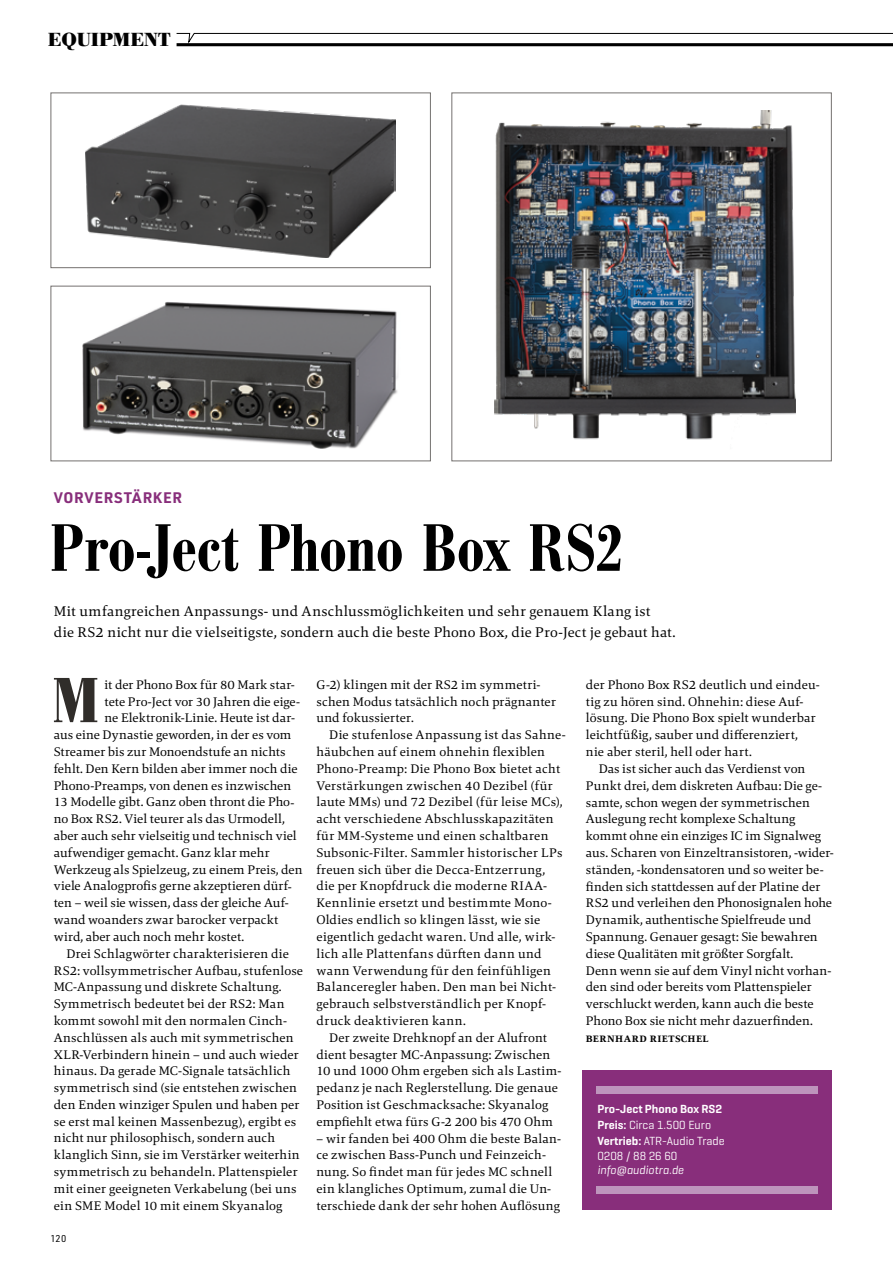
<style>
.page{position:relative;width:893px;height:1263px;background:#fff}
.page>*{position:absolute;margin:0;border:0;box-sizing:border-box;transform-origin:0 0}
.t1{font:69.75px "Bodoni Ant Con Dem Bol";letter-spacing:-.01em;color:#000}
.t2{font:700 66.3px "Bodoni Ant Con";color:#302d2a}
.t3{font:700 19.8px "Bodoni URW";color:#000}
.t4{font:700 15px "URWDIN";letter-spacing:.045em;color:#882e7b}
.t5{font:14.55px/21.1px "Mangan";letter-spacing:.015em;color:#000}
.t6{font:12.9px/16.8px "Mangan";letter-spacing:.01em;color:#000}
.t7{font:12.9px "Mangan";letter-spacing:-.01em;color:#000}
.t8{font:700 12.9px "Mangan";letter-spacing:.025em;color:#000}
.t9{font:600 12px/16.4px "Geogrotesque";color:#fff}
.t10{font:italic 12px "Geogrotesque";color:#fff}
.t11{font:12px "Geogrotesque";color:#fff}
.t12{font:9.75px "URWDIN";color:#000}
.s1{font-weight:400}
</style>
<div class="page">
<div style="left:583px;top:1070px;width:249px;height:140px;background:#882e7b"></div>
<img style="left:86px;top:105px;width:310px;height:152px">
<div style="left:50px;top:92px;width:381px;height:176px;border:1px solid #74716f"></div>
<div style="left:596px;top:1086px;width:222px;height:7px;background:#bd94bc"></div>
<div style="left:596px;top:1186px;width:222px;height:7px;background:#bd94bc"></div>
<hr style="left:177px;top:43px;width:716px;height:3px;background:#000">
<svg style="left:176px;top:33px;width:717px;height:12px"></svg>
<img style="left:494px;top:111px;width:301px;height:329px">
<div style="left:451px;top:92px;width:381px;height:369px;border:1px solid #74716f"></div>
<img style="left:82px;top:302px;width:316px;height:147px">
<div style="left:50px;top:286px;width:381px;height:175px;border:1px solid #74716f"></div>
<h3 class="t3" style="left:48px;top:28px;width:124px">EQUIPMENT</h3>
<p class="t4" style="left:54px;top:487px;width:130px">VORVERSTÄRKER</p>
<h1 class="t1" style="left:49px;top:510px;width:577px">Pro-Ject Phono Box RS2</h1>
<p class="t5" style="left:54px;top:601px;width:623px">Mit umfangreichen Anpassungs- und Anschlussmöglichkeiten und sehr genauem Klang ist<br>die RS2 nicht nur die vielseitigste, sondern auch die beste Phono Box, die Pro-Ject je gebaut hat.</p>
<h2 class="t2" style="left:52px;top:663px;width:49px">M</h2>
<p class="t6" style="left:105px;top:676px;width:192px">it der Phono Box für 80 Mark star-</p>
<p class="t6" style="left:105px;top:693px;width:197px">tete Pro-Ject vor 30 Jahren die eige-</p>
<p class="t6" style="left:105px;top:710px;width:192px">ne Elektronik-Linie. Heute ist dar-</p>
<p class="t6" style="left:54px;top:726px;width:239px">aus eine Dynastie geworden, in der es vom</p>
<p class="t6" style="left:54px;top:743px;width:233px">Streamer bis zur Monoendstufe an nichts</p>
<p class="t6" style="left:54px;top:760px;width:245px">fehlt. Den Kern bilden aber immer noch die</p>
<p class="t6" style="left:54px;top:777px;width:239px">Phono-Preamps, von denen es inzwischen</p>
<p class="t7" style="left:54px;top:794px;width:242px">13 Modelle gibt. Ganz oben thront die Pho-</p>
<p class="t6" style="left:54px;top:810px;width:232px">no Box RS2. Viel teurer als das Urmodell,</p>
<p class="t6" style="left:54px;top:827px;width:244px">aber auch sehr vielseitig und technisch viel</p>
<p class="t6" style="left:54px;top:844px;width:218px">aufwendiger gemacht. Ganz klar mehr</p>
<p class="t6" style="left:54px;top:861px;width:250px">Werkzeug als Spielzeug, zu einem Preis, den</p>
<p class="t6" style="left:54px;top:878px;width:239px">viele Analogprofis gerne akzeptieren dürf-</p>
<p class="t6" style="left:54px;top:894px;width:236px">ten – weil sie wissen, dass der gleiche Auf-</p>
<p class="t6" style="left:54px;top:911px;width:226px">wand woanders zwar barocker verpackt</p>
<p class="t6" style="left:54px;top:928px;width:192px">wird, aber auch noch mehr kostet.</p>
<p class="t6" style="left:67px;top:945px;width:224px">Drei Schlagwörter charakterisieren die</p>
<p class="t6" style="left:54px;top:962px;width:251px">RS2: vollsymmetrischer Aufbau, stufenlose</p>
<p class="t6" style="left:54px;top:978px;width:229px">MC-Anpassung und diskrete Schaltung.</p>
<p class="t6" style="left:54px;top:995px;width:232px">Symmetrisch bedeutet bei der RS2: Man</p>
<p class="t6" style="left:54px;top:1012px;width:235px">kommt sowohl mit den normalen Cinch-</p>
<p class="t6" style="left:54px;top:1029px;width:241px">Anschlüssen als auch mit symmetrischen</p>
<p class="t6" style="left:54px;top:1046px;width:247px">XLR-Verbindern hinein – und auch wieder</p>
<p class="t6" style="left:54px;top:1062px;width:238px">hinaus. Da gerade MC-Signale tatsächlich</p>
<p class="t6" style="left:54px;top:1079px;width:245px">symmetrisch sind (sie entstehen zwischen</p>
<p class="t6" style="left:54px;top:1096px;width:247px">den Enden winziger Spulen und haben per</p>
<p class="t6" style="left:54px;top:1113px;width:244px">se erst mal keinen Massenbezug), ergibt es</p>
<p class="t6" style="left:54px;top:1130px;width:223px">nicht nur philosophisch, sondern auch</p>
<p class="t6" style="left:54px;top:1146px;width:247px">klanglich Sinn, sie im Verstärker weiterhin</p>
<p class="t6" style="left:54px;top:1163px;width:245px">symmetrisch zu behandeln. Plattenspieler</p>
<p class="t6" style="left:54px;top:1180px;width:244px">mit einer geeigneten Verkabelung (bei uns</p>
<p class="t6" style="left:54px;top:1197px;width:230px">ein SME Model 10 mit einem Skyanalog</p>
<p class="t12" style="left:50px;top:1232px;width:18px">120</p>
<p class="t6" style="left:316px;top:676px;width:241px">G-2) klingen mit der RS2 im symmetri&shy;schen Modus tatsächlich noch prägnanter und fokussierter.</p>
<p class="t6" style="left:316px;top:726px;width:251px;text-indent:13px">Die stufenlose Anpassung ist das Sahne&shy;häubchen auf einem ohnehin flexiblen Phono-Preamp: Die Phono Box bietet acht Verstärkungen zwischen 40 Dezibel (für laute MMs) und 72 Dezibel (für leise MCs), acht verschiedene Abschlusskapazitäten für MM-Systeme und einen schaltbaren Subsonic-Filter. Sammler historischer LPs freuen sich über die Decca-Entzerrung, die per Knopfdruck die moderne RIAA-Kennlinie ersetzt und bestimmte Mono-Oldies endlich so klingen lässt, wie sie eigentlich gedacht waren. Und alle, wirk&shy;lich alle Plattenfans dürften dann und wann Verwendung für den feinfühligen Balanceregler haben. Den man bei Nicht&shy;gebrauch selbstverständlich per Knopf&shy;druck deaktivieren kann.</p>
<p class="t6" style="left:316px;top:1029px;width:246px;text-indent:13px">Der zweite Drehknopf an der Alufront dient besagter MC-Anpassung: Zwischen 10 und 1000 Ohm ergeben sich als Lastim&shy;pedanz je nach Reglerstellung. Die genaue Position ist Geschmacksache: Skyanalog empfiehlt etwa fürs G-2 200 bis 470 Ohm</p>
<p class="t6" style="left:316px;top:1130px;width:246px">– wir fanden bei 400 Ohm die beste Balan&shy;ce zwischen Bass-Punch und Feinzeich&shy;nung. So findet man für jedes MC schnell ein klangliches Optimum, zumal die Un&shy;terschiede dank der sehr hohen Auflösung</p>
<p class="t6" style="left:586px;top:676px;width:235px">der Phono Box RS2 deutlich und eindeu&shy;tig zu hören sind. Ohnehin: diese Auf&shy;lösung. Die Phono Box spielt wunderbar leichtfüßig, sauber und differenziert,<br>nie aber steril, hell oder hart.</p>
<p class="t6" style="left:586px;top:760px;width:249px;text-indent:13px">Das ist sicher auch das Verdienst von Punkt drei, dem diskreten Aufbau: Die ge&shy;samte, schon wegen der symmetrischen Auslegung recht komplexe Schaltung kommt ohne ein einziges IC im Signalweg aus. Scharen von Einzeltransistoren, -wider&shy;ständen, -kondensatoren und so weiter be&shy;finden sich stattdessen auf der Platine der RS2 und verleihen den Phonosignalen hohe Dynamik, authentische Spielfreude und Spannung. Genauer gesagt: Sie bewahren diese Qualitäten mit größter Sorgfalt.<br>Denn wenn sie auf dem Vinyl nicht vorhan&shy;den sind oder bereits vom Plattenspieler verschluckt werden, kann auch die beste Phono Box sie nicht mehr dazuerfinden.</p>
<p class="t8" style="left:586px;top:1029px;width:124px">bernhard rietschel</p>
<p class="t9" style="left:597px;top:1100px;width:129px">Pro-Ject Phono Box RS2<br>Preis: <span class="s1">Circa 1.500 Euro<br></span>Vertrieb: <span class="s1">ATR-Audio Trade</span></p>
<p class="t11" style="left:597px;top:1148px;width:82px">0208 / 88 26 60</p>
<p class="t10" style="left:597px;top:1162px;width:88px">info@audiotra.de</p>
</div>
